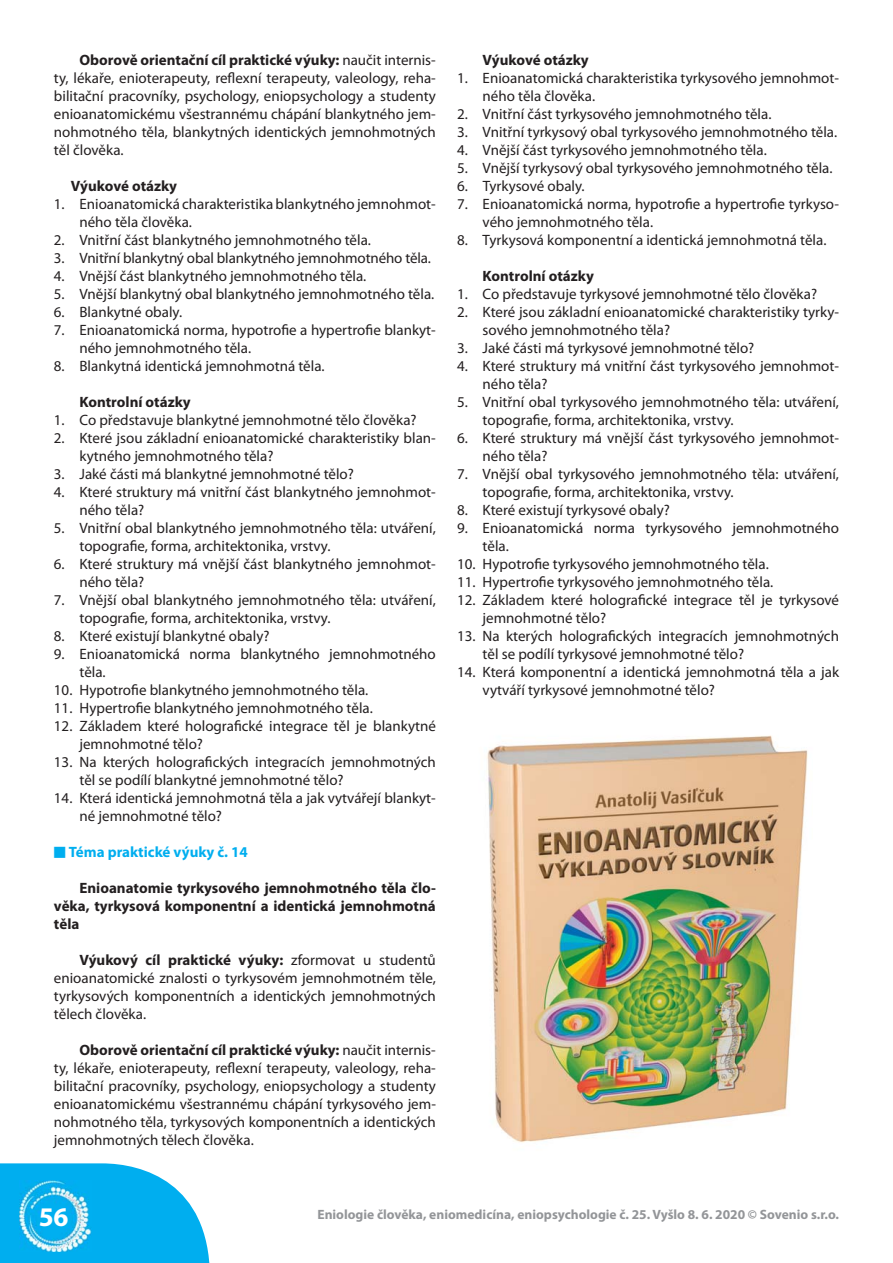
<style>
.page{position:relative;width:893px;height:1263px;background:#fff}
.page>*{position:absolute;margin:0;border:0;box-sizing:border-box;transform-origin:0 0}
.t1{font:700 27px "Myriad Pro";color:#fff}
.t2{font:15px/18px "Myriad Pro";color:#231f20}
.t3{font:700 15px/18px "Myriad Pro";color:#231f20;text-align:justify}
.t4{font:700 15px "Myriad Pro";color:#00aeef}
.t5{font:700 13.5px "Myriad Pro";color:#939598}
.s1{font-weight:700}
</style>
<div class="page">
<svg style="left:0;top:1163px;width:210px;height:100px;background:#25b9f1"></svg>
<img style="left:20px;top:1180px;width:71px;height:72px">
<img style="left:487px;top:735px;width:321px;height:408px">
<p class="t2" style="left:54px;top:53px;width:383px;text-align:justify;text-indent:26px"><span class="s1">Oborově orientační cíl praktické výuky:</span> naučit internis&shy;ty, lékaře, enioterapeuty, reflexní terapeuty, valeology, reha&shy;bilitační pracovníky, psychology, eniopsychology a studenty enioanatomickému všestrannému chápání blankytného jem&shy;nohmotného těla, blankytných identických jemnohmotných těl člověka.</p>
<p class="t3" style="left:71px;top:179px;width:108px">Výukové otázky</p>
<p class="t2" style="left:79px;top:197px;width:358px;text-indent:-26px">1. Enioanatomická charakteristika blankytného jemnohmot&shy;ného těla člověka.</p>
<p class="t2" style="left:54px;top:233px;width:319px">2. Vnitřní část blankytného jemnohmotného těla.</p>
<p class="t2" style="left:54px;top:251px;width:379px">3. Vnitřní blankytný obal blankytného jemnohmotného těla.</p>
<p class="t2" style="left:54px;top:269px;width:314px">4. Vnější část blankytného jemnohmotného těla.</p>
<p class="t2" style="left:54px;top:287px;width:382px">5. Vnější blankytný obal blankytného jemnohmotného těla.</p>
<p class="t2" style="left:54px;top:305px;width:130px">6. Blankytné obaly.</p>
<p class="t2" style="left:79px;top:323px;width:358px;text-indent:-26px">7. Enioanatomická norma, hypotrofie a hypertrofie blankyt&shy;ného jemnohmotného těla.</p>
<p class="t2" style="left:54px;top:359px;width:272px">8. Blankytná identická jemnohmotná těla.</p>
<p class="t3" style="left:79px;top:395px;width:113px">Kontrolní otázky</p>
<p class="t2" style="left:54px;top:413px;width:364px">1. Co představuje blankytné jemnohmotné tělo člověka?</p>
<p class="t2" style="left:79px;top:431px;width:358px;text-indent:-26px">2. Které jsou základní enioanatomické charakteristiky blan&shy;kytného jemnohmotného těla?</p>
<p class="t2" style="left:54px;top:467px;width:301px">3. Jaké části má blankytné jemnohmotné tělo?</p>
<p class="t2" style="left:79px;top:485px;width:358px;text-indent:-26px">4. Které struktury má vnitřní část blankytného jemnohmot&shy;ného těla?</p>
<p class="t2" style="left:79px;top:521px;width:358px;text-indent:-26px">5. Vnitřní obal blankytného jemnohmotného těla: utváření, topografie, forma, architektonika, vrstvy.</p>
<p class="t2" style="left:79px;top:557px;width:358px;text-indent:-26px">6. Které struktury má vnější část blankytného jemnohmot&shy;ného těla?</p>
<p class="t2" style="left:79px;top:593px;width:358px;text-indent:-26px">7. Vnější obal blankytného jemnohmotného těla: utváření, topografie, forma, architektonika, vrstvy.</p>
<p class="t2" style="left:54px;top:629px;width:217px">8. Které existují blankytné obaly?</p>
<p class="t2" style="left:79px;top:647px;width:358px;text-indent:-26px">9. Enioanatomická norma blankytného jemnohmotného těla.</p>
<p class="t2" style="left:54px;top:683px;width:316px">10. Hypotrofie blankytného jemnohmotného těla.</p>
<p class="t2" style="left:54px;top:701px;width:320px">11. Hypertrofie blankytného jemnohmotného těla.</p>
<p class="t2" style="left:79px;top:719px;width:358px;text-indent:-26px">12. Základem které holografické integrace těl je blankytné jemnohmotné tělo?</p>
<p class="t2" style="left:79px;top:755px;width:358px;text-indent:-26px">13. Na kterých holografických integracích jemnohmotných těl se podílí blankytné jemnohmotné tělo?</p>
<p class="t2" style="left:79px;top:791px;width:358px;text-indent:-26px">14. Která identická jemnohmotná těla a jak vytvářejí blankyt&shy;né jemnohmotné tělo?</p>
<p class="t4" style="left:69px;top:847px;width:180px">Téma praktické výuky č. 14</p>
<p class="t3" style="left:54px;top:881px;width:383px;text-indent:26px">Enioanatomie tyrkysového jemnohmotného těla člo&shy;věka, tyrkysová komponentní a identická jemnohmotná těla</p>
<p class="t2" style="left:54px;top:953px;width:383px;text-align:justify;text-indent:26px"><span class="s1">Výukový cíl praktické výuky:</span> zformovat u studentů enioanatomické znalosti o tyrkysovém jemnohmotném těle, tyrkysových komponentních a identických jemnohmotných tělech člověka.</p>
<p class="t2" style="left:54px;top:1043px;width:383px;text-align:justify;text-indent:26px"><span class="s1">Oborově orientační cíl praktické výuky:</span> naučit internis&shy;ty, lékaře, enioterapeuty, reflexní terapeuty, valeology, reha&shy;bilitační pracovníky, psychology, eniopsychology a studenty enioanatomickému všestrannému chápání tyrkysového jem&shy;nohmotného těla, tyrkysových komponentních a identických jemnohmotných tělech člověka.</p>
<p class="t3" style="left:483px;top:53px;width:108px">Výukové otázky</p>
<p class="t2" style="left:483px;top:71px;width:358px;text-indent:-26px">1. Enioanatomická charakteristika tyrkysového jemnohmot&shy;ného těla člověka.</p>
<p class="t2" style="left:457px;top:107px;width:316px">2. Vnitřní část tyrkysového jemnohmotného těla.</p>
<p class="t2" style="left:457px;top:125px;width:382px">3. Vnitřní tyrkysový obal tyrkysového jemnohmotného těla.</p>
<p class="t2" style="left:457px;top:143px;width:311px">4. Vnější část tyrkysového jemnohmotného těla.</p>
<p class="t2" style="left:457px;top:161px;width:377px">5. Vnější tyrkysový obal tyrkysového jemnohmotného těla.</p>
<p class="t2" style="left:457px;top:179px;width:129px">6. Tyrkysové obaly.</p>
<p class="t2" style="left:483px;top:197px;width:358px;text-indent:-26px">7. Enioanatomická norma, hypotrofie a hypertrofie tyrkyso&shy;vého jemnohmotného těla.</p>
<p class="t2" style="left:457px;top:233px;width:371px">8. Tyrkysová komponentní a identická jemnohmotná těla.</p>
<p class="t3" style="left:483px;top:269px;width:113px">Kontrolní otázky</p>
<p class="t2" style="left:457px;top:287px;width:361px">1. Co představuje tyrkysové jemnohmotné tělo člověka?</p>
<p class="t2" style="left:483px;top:305px;width:358px;text-indent:-26px">2. Které jsou základní enioanatomické charakteristiky tyrky&shy;sového jemnohmotného těla?</p>
<p class="t2" style="left:457px;top:341px;width:299px">3. Jaké části má tyrkysové jemnohmotné tělo?</p>
<p class="t2" style="left:483px;top:359px;width:358px;text-indent:-26px">4. Které struktury má vnitřní část tyrkysového jemnohmot&shy;ného těla?</p>
<p class="t2" style="left:483px;top:395px;width:358px;text-indent:-26px">5. Vnitřní obal tyrkysového jemnohmotného těla: utváření, topografie, forma, architektonika, vrstvy.</p>
<p class="t2" style="left:483px;top:431px;width:358px;text-indent:-26px">6. Které struktury má vnější část tyrkysového jemnohmot&shy;ného těla?</p>
<p class="t2" style="left:483px;top:467px;width:358px;text-indent:-26px">7. Vnější obal tyrkysového jemnohmotného těla: utváření, topografie, forma, architektonika, vrstvy.</p>
<p class="t2" style="left:457px;top:503px;width:214px">8. Které existují tyrkysové obaly?</p>
<p class="t2" style="left:483px;top:521px;width:358px;text-indent:-26px">9. Enioanatomická norma tyrkysového jemnohmotného těla.</p>
<p class="t2" style="left:457px;top:557px;width:313px">10. Hypotrofie tyrkysového jemnohmotného těla.</p>
<p class="t2" style="left:457px;top:575px;width:318px">11. Hypertrofie tyrkysového jemnohmotného těla.</p>
<p class="t2" style="left:483px;top:593px;width:358px;text-indent:-26px">12. Základem které holografické integrace těl je tyrkysové jemnohmotné tělo?</p>
<p class="t2" style="left:483px;top:629px;width:358px;text-indent:-26px">13. Na kterých holografických integracích jemnohmotných těl se podílí tyrkysové jemnohmotné tělo?</p>
<p class="t2" style="left:483px;top:665px;width:358px;text-indent:-26px">14. Která komponentní a identická jemnohmotná těla a jak vytváří tyrkysové jemnohmotné tělo?</p>
<h1 class="t1" style="left:39px;top:1207px;width:31px">56</h1>
<p class="t5" style="left:317px;top:1209px;width:523px">Eniologie člověka, eniomedicína, eniopsychologie č. 25. Vyšlo 8. 6. 2020 © Sovenio s.r.o.</p>
</div>
